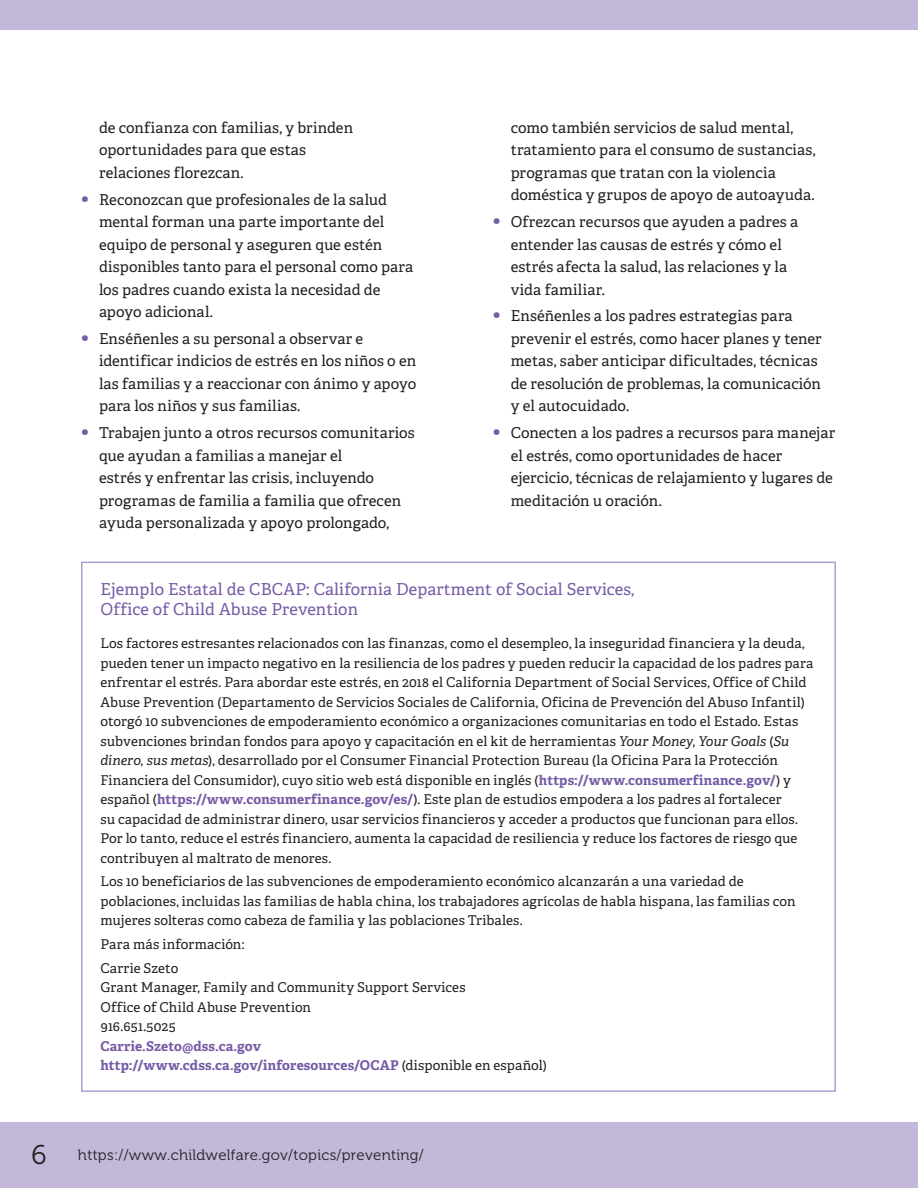
<style>
.page{position:relative;width:918px;height:1188px;background:#fff}
.page>*{position:absolute;margin:0;border:0;box-sizing:border-box;transform-origin:0 0}
.t1{font:16.5px/19.8px "Adelle";letter-spacing:.01em;color:#765ba6}
.t2{font:15px/22.5px "Adelle";letter-spacing:.005em;color:#231f20}
.t3{font:15px "Museo 300";letter-spacing:.02em;color:#231f20}
.t4{font:13.5px/19.5px "Adelle";letter-spacing:.01em;color:#231f20}
.s1{font-size:21px;color:#765ba6}
.s2{font-style:italic}
.s3{font-weight:700;color:#765ba6}
.s4{font-size:27px}
</style>
<div class="page">
<div style="left:0;top:1123px;width:918px;height:65px;background:#c3b8d9"></div>
<div style="left:0;top:0;width:918px;height:29px;background:#c3b8d9"></div>
<p class="t2" style="left:99px;top:116px;width:256px">de confianza con familias, y brinden oportunidades para que estas relaciones florezcan.</p>
<p class="t2" style="left:99px;top:188px;width:316px;text-indent:-18px"><span class="s1">•</span> Reconozcan que profesionales de la salud mental forman una parte importante del equipo de personal y aseguren que estén disponibles tanto para el personal como para los padres cuando exista la necesidad de apoyo adicional.</p>
<p class="t2" style="left:99px;top:328px;width:319px;text-indent:-18px"><span class="s1">•</span> Enséñenles a su personal a observar e identificar indicios de estrés en los niños o en las familias y a reaccionar con ánimo y apoyo para los niños y sus familias.</p>
<p class="t2" style="left:99px;top:422px;width:317px;text-indent:-18px"><span class="s1">•</span> Trabajen junto a otros recursos comunitarios que ayudan a familias a manejar el<br>estrés y enfrentar las crisis, incluyendo programas de familia a familia que ofrecen ayuda personalizada y apoyo prolongado,</p>
<p class="t2" style="left:511px;top:116px;width:306px">como también servicios de salud mental, tratamiento para el consumo de sustancias, programas que tratan con la violencia doméstica y grupos de apoyo de autoayuda.</p>
<p class="t2" style="left:511px;top:211px;width:289px;text-indent:-18px"><span class="s1">•</span> Ofrezcan recursos que ayuden a padres a entender las causas de estrés y cómo el estrés afecta la salud, las relaciones y la vida familiar.</p>
<p class="t2" style="left:511px;top:305px;width:312px;text-indent:-18px"><span class="s1">•</span> Enséñenles a los padres estrategias para prevenir el estrés, como hacer planes y tener metas, saber anticipar dificultades, técnicas de resolución de problemas, la comunicación y el autocuidado.</p>
<p class="t2" style="left:511px;top:422px;width:326px;text-indent:-18px"><span class="s1">•</span> Conecten a los padres a recursos para manejar el estrés, como oportunidades de hacer ejercicio, técnicas de relajamiento y lugares de meditación u oración.</p>
<h4 class="t1" style="left:100px;top:580px;width:535px">Ejemplo Estatal de CBCAP: California Department of Social Services,<br>Office of Child Abuse Prevention</h4>
<p class="t4" style="left:100px;top:634px;width:714px">Los factores estresantes relacionados con las finanzas, como el desempleo, la inseguridad financiera y la deuda, pueden tener un impacto negativo en la resiliencia de los padres y pueden reducir la capacidad de los padres para enfrentar el estrés. Para abordar este estrés, en 2018 el California Department of Social Services, Office of Child Abuse Prevention (Departamento de Servicios Sociales de California, Oficina de Prevención del Abuso Infantil) otorgó 10 subvenciones de empoderamiento económico a organizaciones comunitarias en todo el Estado. Estas subvenciones brindan fondos para apoyo y capacitación en el kit de herramientas <span class="s2">Your Money, Your Goals</span> (<span class="s2">Su dinero, sus metas</span>), desarrollado por el Consumer Financial Protection Bureau (la Oficina Para la Protección Financiera del Consumidor), cuyo sitio web está disponible en inglés (<span class="s3">https://www.consumerfinance.gov/</span>) y español (<span class="s3">https://www.consumerfinance.gov/es/</span>). Este plan de estudios empodera a los padres al fortalecer<br>su capacidad de administrar dinero, usar servicios financieros y acceder a productos que funcionan para ellos.<br>Por lo tanto, reduce el estrés financiero, aumenta la capacidad de resiliencia y reduce los factores de riesgo que contribuyen al maltrato de menores.</p>
<p class="t4" style="left:100px;top:872px;width:697px">Los 10 beneficiarios de las subvenciones de empoderamiento económico alcanzarán a una variedad de poblaciones, incluidas las familias de habla china, los trabajadores agrícolas de habla hispana, las familias con mujeres solteras como cabeza de familia y las poblaciones Tribales.</p>
<p class="t4" style="left:100px;top:935px;width:146px">Para más información:</p>
<p class="t4" style="left:100px;top:959px;width:448px">Carrie Szeto<br>Grant Manager, Family and Community Support Services<br>Office of Child Abuse Prevention<br>916.651.5025<br><span class="s3">Carrie.Szeto@dss.ca.gov http://www.cdss.ca.gov/inforesources/OCAP</span> (disponible en español)</p>
<p class="t3" style="left:31px;top:1146px;width:394px"><span class="s4">6</span> https://www.childwelfare.gov/topics/preventing/</p>
</div>
